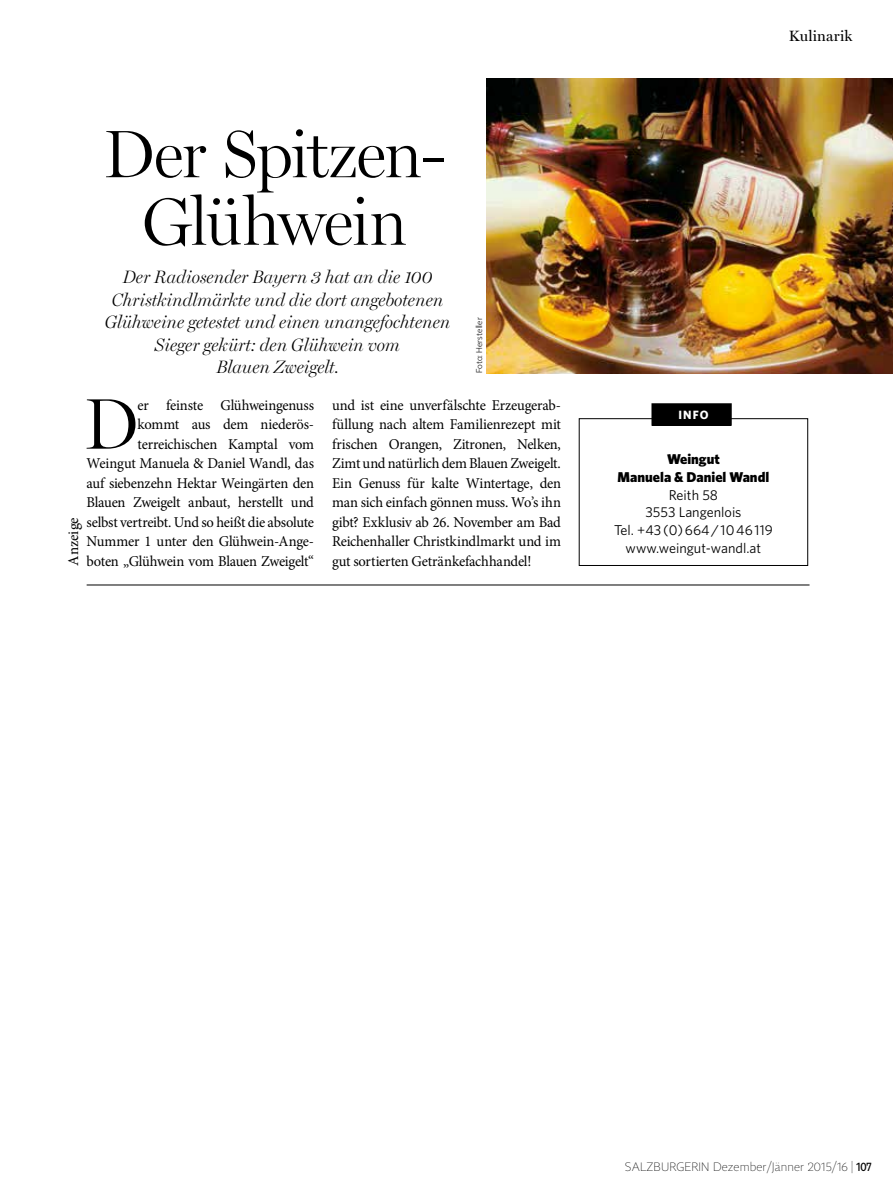
<style>
.page{position:relative;width:893px;height:1191px;background:#fff}
.page>*{position:absolute;margin:0;border:0;box-sizing:border-box;transform-origin:0 0}
.t1{font:300 72.15px "Miller Display";color:#000}
.t2{font:300 67.5px/67.5px "Miller Display";letter-spacing:-.025em;color:#000;text-align:center}
.t3{font:italic 300 18px/22.5px "Miller Display";color:#000;text-align:center}
.t4{font:15px/19.5px "Minion Pro";letter-spacing:-.02em;color:#000;text-align:right}
.t5{font:15px "Miller Display";letter-spacing:.015em;color:#000}
.t6{font:15px "Minion Pro";color:#000}
.t7{font:14.25px/17.7px "Whitney";color:#000;text-align:center}
.t8{font:900 14.25px/17.7px "Whitney";color:#000;text-align:center}
.t9{font:100 12px "Tabac Sans";letter-spacing:.01em;color:#000}
.t10{font:700 12px "Whitney";color:#fff}
.t11{font:300 8.25px "Tabac Sans";letter-spacing:.015em;color:#000}
.s1{font-weight:500}
</style>
<div class="page">
<hr style="left:87px;top:585px;width:722px;height:1px;background:#000">
<img style="left:486px;top:78px;width:407px;height:295px">
<div style="left:579px;top:418px;width:229px;height:147px;border:1px solid #000"></div>
<div style="left:652px;top:404px;width:79px;height:21px;background:#000"></div>
<div style="left:651px;top:403px;width:81px;height:23px;border:2px solid #000"></div>
<h2 class="t2" style="left:103px;top:122px;width:345px">Der Spitzen-<br>Glühwein</h2>
<p class="t3" style="left:105px;top:266px;width:347px">Der Radiosender Bayern 3 hat an die 100<br>Christkindlmärkte und die dort angebotenen Glühweine getestet und einen unangefochtenen Sieger gekürt: den Glühwein vom<br>Blauen Zweigelt.</p>
<h1 class="t1" style="left:83px;top:382px;width:57px">D</h1>
<p class="t11" style="left:474px;top:373px;width:58px;rotate:-90deg">Foto: Hersteller</p>
<p class="t4" style="left:87px;top:395px;width:229px">er feinste Glühweingenuss<br>kommt aus dem niederös&shy;terreichischen Kamptal vom Weingut Manuela &amp; Daniel Wandl, das auf siebenzehn Hektar Weingärten den Blauen Zweigelt anbaut, herstellt und selbst vertreibt. Und so heißt die absolute Nummer 1 unter den Glühwein-Ange&shy;boten „Glühwein vom Blauen Zweigelt“</p>
<p class="t4" style="left:332px;top:395px;width:230px;text-align:justify">und ist eine unverfälschte Erzeugerab&shy;füllung nach altem Familienrezept mit frischen Orangen, Zitronen, Nelken, Zimt und natürlich dem Blauen Zweigelt.<br>Ein Genuss für kalte Wintertage, den man sich einfach gönnen muss. Wo’s ihn gibt? Exklusiv ab 26. November am Bad Reichenhaller Christkindlmarkt und im</p>
<p class="t6" style="left:63px;top:566px;width:50px;rotate:-90deg">Anzeige</p>
<p class="t4" style="left:332px;top:551px;width:201px">gut sortierten Getränkefachhandel!</p>
<p class="t5" style="left:789px;top:27px;width:65px">Kulinarik</p>
<p class="t10" style="left:678px;top:408px;width:32px">INFO</p>
<p class="t8" style="left:618px;top:450px;width:153px">Weingut<br>Manuela &amp; Daniel Wandl</p>
<p class="t7" style="left:614px;top:485px;width:160px">Reith 58<br>3553 Langenlois<br>Tel. +43(0)664/1046119 www.weingut-wandl.at</p>
<p class="t9" style="left:625px;top:1159px;width:248px">SAlzburgerin Dezember/Jänner 2015/16 | <span class="s1">107</span></p>
</div>
